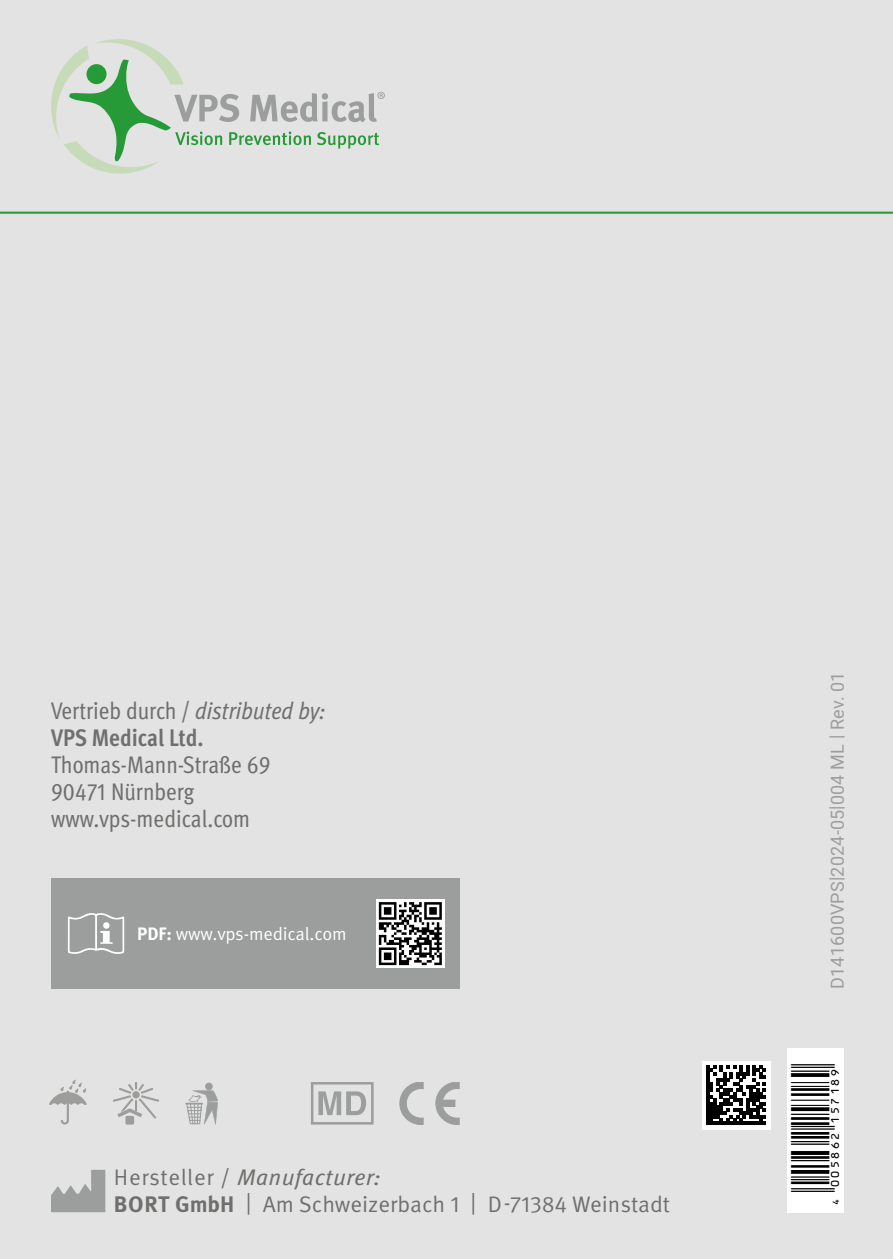
<style>
.page{position:relative;width:893px;height:1259px;background:#e3e3e3}
.page>*{position:absolute;margin:0;border:0;box-sizing:border-box;transform-origin:0 0}
.t1{font:condensed 24px "Meta Pro";color:#6f6f6e}
.t2{font:700 condensed 24px "Meta Pro";letter-spacing:-.005em;color:#6f6f6e}
.Rueckseite_GA_VPS_HerstellerAdresse_p{font:22.5px/27px "Meta Pro Norm";color:#6f6f6e}
.t3{font:21.6px "ID Automation UPCEANXS";letter-spacing:.02em;color:#000}
.t4{font:18px "Roboto";letter-spacing:.01em;color:#9c9d9d}
.Rueckseite_GA_VPS_ga_bort_com_p{font:18px "Meta Pro Norm";letter-spacing:-.01em;color:#fff}
.s1{font-style:italic}
.s2{font-family:"Meta Pro";font-weight:700}
.s3{font-family:"Meta Pro";font-style:italic;font-stretch:condensed}
</style>
<div class="page">
<hr style="left:0;top:212px;width:893px;height:2px;background:#269a37">
<div style="left:787px;top:1048px;width:57px;height:164px;background:#fff"></div>
<svg style="left:51px;top:39px;width:334px;height:135px"></svg>
<svg style="left:51px;top:1169px;width:54px;height:43px"></svg>
<div style="left:51px;top:878px;width:408px;height:111px;background:#9c9d9d"></div>
<svg style="left:376px;top:899px;width:68px;height:68px"></svg>
<svg style="left:379px;top:902px;width:63px;height:63px"></svg>
<svg style="left:68px;top:913px;width:56px;height:41px"></svg>
<svg style="left:49px;top:1079px;width:38px;height:45px"></svg>
<div style="left:125px;top:1116px;width:9px;height:8px;background:#9d9d9c;border-radius:2px"></div>
<svg style="left:113px;top:1082px;width:46px;height:36px"></svg>
<svg style="left:400px;top:1082px;width:23px;height:42px"></svg>
<svg style="left:435px;top:1082px;width:24px;height:42px"></svg>
<div style="left:205px;top:1082px;width:8px;height:8px;background:#9c9d9d;border-radius:50%"></div>
<svg style="left:185px;top:1090px;width:33px;height:34px"></svg>
<div style="left:702px;top:1061px;width:68px;height:68px;background:#fff"></div>
<svg style="left:706px;top:1065px;width:60px;height:60px"></svg>
<svg style="left:311px;top:1082px;width:63px;height:42px"></svg>
<p class="t1" style="left:51px;top:692px;width:275px">Vertrieb durch / <span class="s1">distributed by:</span></p>
<p class="t2" style="left:51px;top:719px;width:154px">VPS Medical Ltd.</p>
<p class="t1" style="left:51px;top:746px;width:221px">Thomas-Mann-Straße 69</p>
<p class="t1" style="left:51px;top:773px;width:145px">90471 Nürnberg</p>
<p class="t1" style="left:51px;top:800px;width:201px">www.vps-medical.com</p>
<p class="Rueckseite_GA_VPS_ga_bort_com_p" style="left:137px;top:920px;width:211px"><span class="s2">PDF:</span> www.vps-medical.com</p>
<p class="Rueckseite_GA_VPS_HerstellerAdresse_p" style="left:114px;top:1162px;width:558px">Hersteller / <span class="s3">Manufacturer:<br></span><span class="s2">BORT GmbH</span> | Am Schweizerbach 1 | D-71384 Weinstadt</p>
<p class="t4" style="left:825px;top:989px;width:318px;rotate:-90deg">D141600VPS|2024-05|004 ML | Rev. 01</p>
<p class="t3" style="left:809px;top:1210px;width:148px;rotate:-90deg">Y(0A58GC*LPRLST(</p>
</div>
